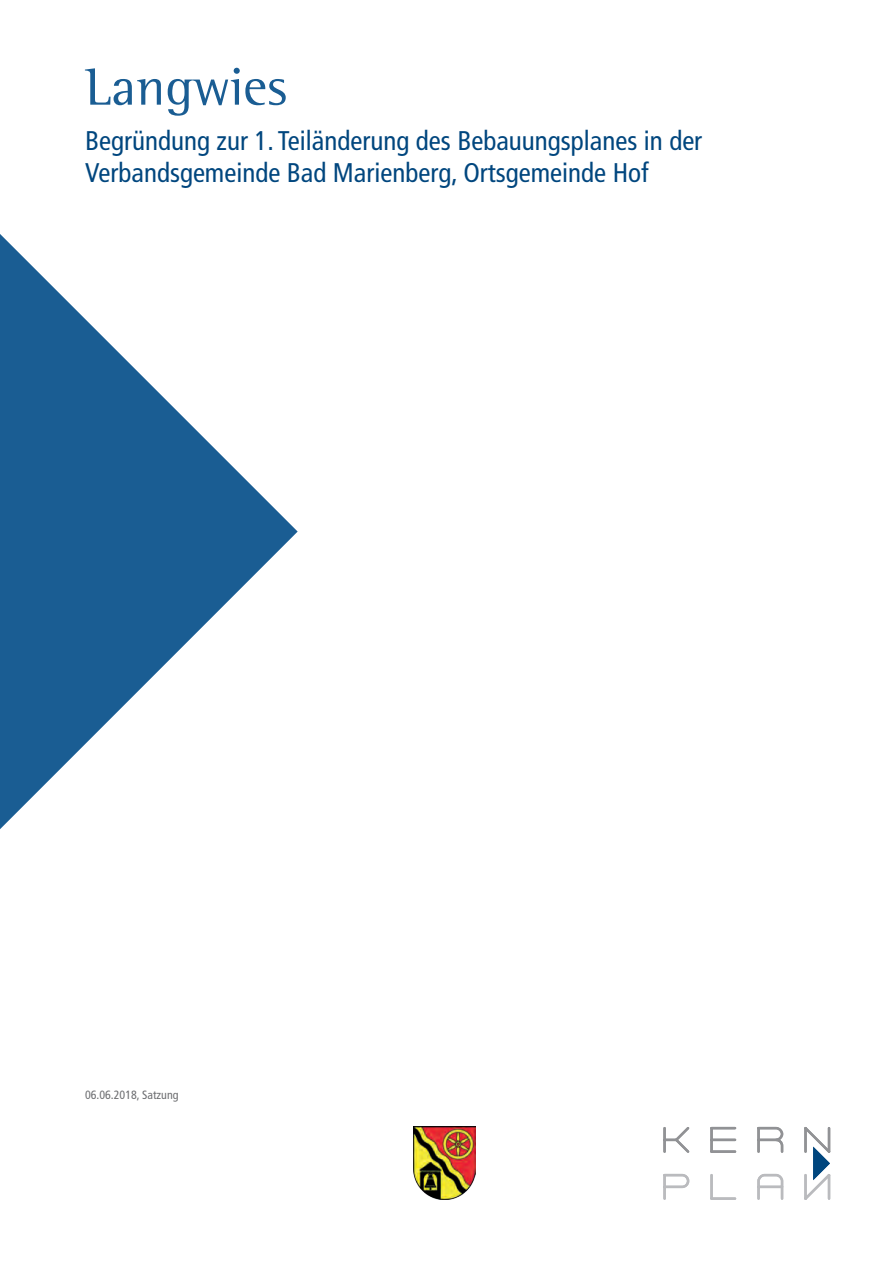
<style>
.page{position:relative;width:893px;height:1263px;background:#fff}
.page>*{position:absolute;margin:0;border:0;box-sizing:border-box;transform-origin:0 0}
.t1{font:54px "Rotis Semi Serif";color:#1a5d93}
.t2{font:condensed 27px/32.4px "Frutiger LT";color:#00467e}
.t3{font:condensed 12px "Frutiger LT";color:#6c6d70}
</style>
<div class="page">
<svg style="left:0;top:234px;width:298px;height:595px"></svg>
<svg style="left:663px;top:1127px;width:74px;height:26px"></svg>
<hr style="left:710px;top:1175px;width:3px;height:23px;background:#babbbe">
<hr style="left:712px;top:1197px;width:23px;height:2px;background:#babbbe">
<svg style="left:663px;top:1173px;width:27px;height:26px"></svg>
<svg style="left:757px;top:1127px;width:27px;height:26px"></svg>
<svg style="left:757px;top:1173px;width:27px;height:26px"></svg>
<svg style="left:804px;top:1127px;width:26px;height:72px"></svg>
<img style="left:414px;top:1127px;width:61px;height:72px">
<h1 class="t1" style="left:85px;top:55px;width:204px">Langwies</h1>
<p class="t2" style="left:85px;top:124px;width:619px">Begründung zur 1. Teiländerung des Bebauungsplanes in der<br>Verbandsgemeinde Bad Marienberg, Ortsgemeinde Hof</p>
<p class="t3" style="left:85px;top:1087px;width:95px">06.06.2018, Satzung</p>
</div>
